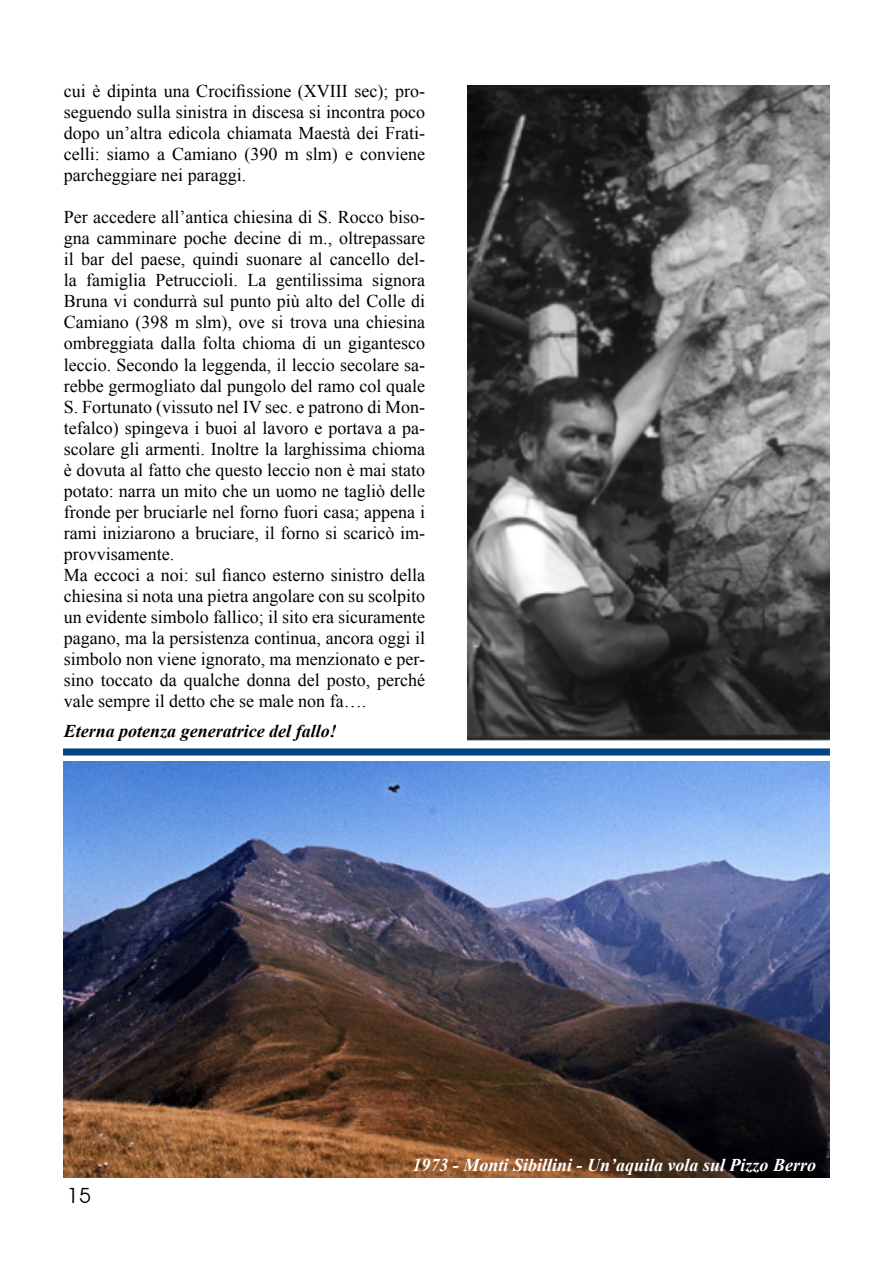
<style>
.page{position:relative;width:893px;height:1263px;background:#fff}
.page>*{position:absolute;margin:0;border:0;box-sizing:border-box;transform-origin:0 0}
.t1{font:21px "Avant Garde IT Cby BT";color:#000}
.t2{font:18px/21px "Times New Roman";color:#000;text-align:justify}
.t3{font:italic 700 18px "Times New Roman";color:#fff}
.t4{font:italic 700 18px "Times New Roman";color:#000}
</style>
<div class="page">
<img style="left:468px;top:85px;width:361px;height:656px">
<div style="left:63px;top:748px;width:767px;height:7px;background:#004687;border:2px solid #004687"></div>
<img style="left:64px;top:761px;width:766px;height:417px">
<p class="t2" style="left:64px;top:81px;width:363px">cui è dipinta una Crocifissione (XVIII sec); pro&shy;seguendo sulla sinistra in discesa si incontra poco dopo un’altra edicola chiamata Maestà dei Frati&shy;celli: siamo a Camiano (390 m slm) e conviene parcheggiare nei paraggi.</p>
<p class="t2" style="left:64px;top:207px;width:363px;text-align:left">Per accedere all’antica chiesina di S. Rocco biso&shy;gna camminare poche decine di m., oltrepassare il bar del paese, quindi suonare al cancello del&shy;la famiglia Petruccioli. La gentilissima signora Bruna vi condurrà sul punto più alto del Colle di Camiano (398 m slm), ove si trova una chiesina ombreggiata dalla folta chioma di un gigantesco leccio. Secondo la leggenda, il leccio secolare sa&shy;rebbe germogliato dal pungolo del ramo col quale S. Fortunato (vissuto nel IV sec. e patrono di Mon&shy;tefalco) spingeva i buoi al lavoro e portava a pa&shy;scolare gli armenti. Inoltre la larghissima chioma è dovuta al fatto che questo leccio non è mai stato potato: narra un mito che un uomo ne tagliò delle fronde per bruciarle nel forno fuori casa; appena i rami iniziarono a bruciare, il forno si scaricò im&shy;provvisamente.<br>Ma eccoci a noi: sul fianco esterno sinistro della chiesina si nota una pietra angolare con su scolpito un evidente simbolo fallico; il sito era sicuramente pagano, ma la persistenza continua, ancora oggi il simbolo non viene ignorato, ma menzionato e per&shy;sino toccato da qualche donna del posto, perché vale sempre il detto che se male non fa….</p>
<p class="t4" style="left:64px;top:718px;width:275px">Eterna potenza generatrice del fallo!</p>
<p class="t1" style="left:67px;top:1183px;width:25px">15</p>
<p class="t3" style="left:412px;top:1152px;width:405px">1973 - Monti Sibillini - Un’aquila vola sul Pizzo Berro</p>
</div>
